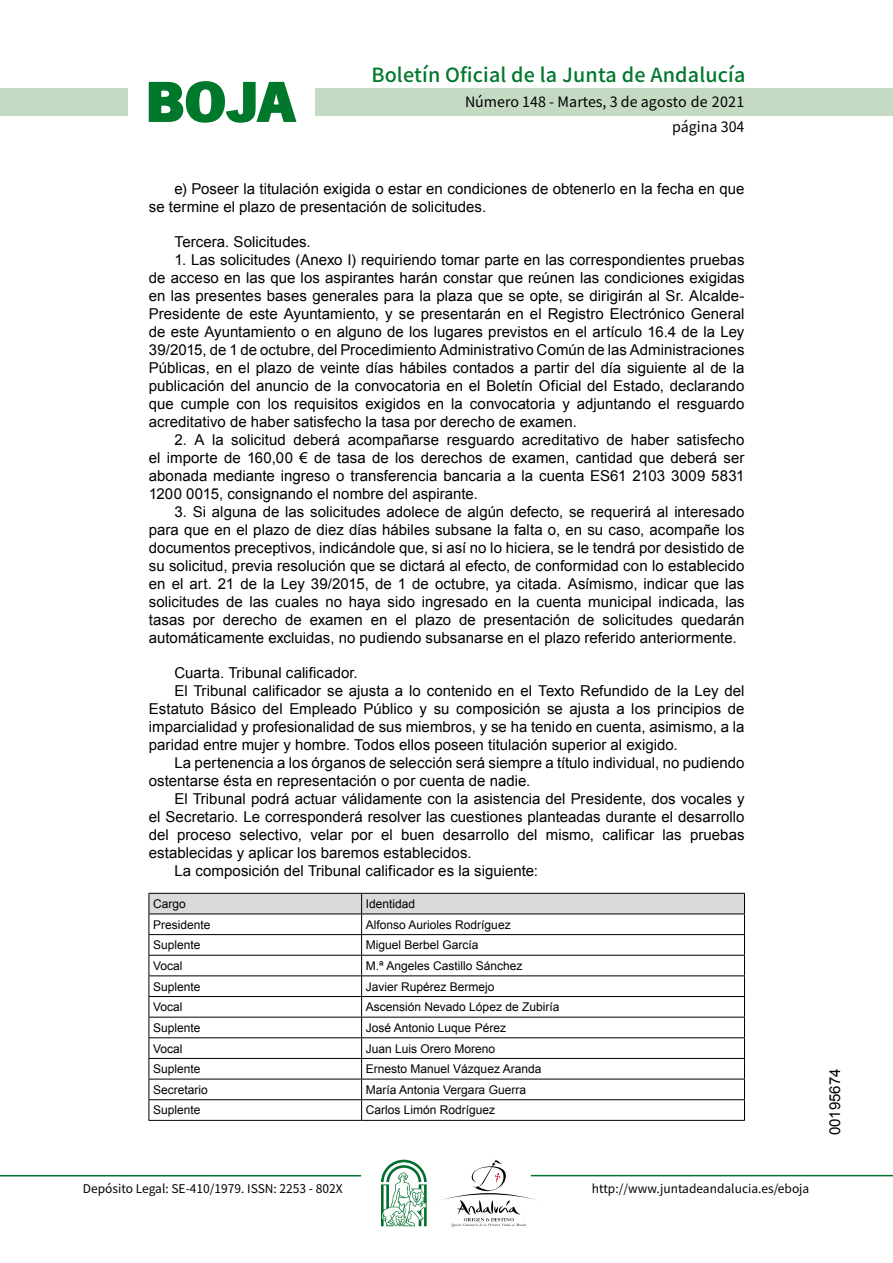
<style>
.page{position:relative;width:893px;height:1263px;background:#fff}
.page>*{position:absolute;margin:0;border:0;box-sizing:border-box;transform-origin:0 0}
.t1{font:700 57.75px "News Got T";color:#00782c;scale:1.14 1}
.t2{font:500 19.5px "Noto Sans HK";letter-spacing:.01em;color:#00782c}
.t3{font:15px/18px "Arial";color:#000;text-align:justify}
.t4{font:14.25px/24.5px "Noto Sans HK";color:#000;text-align:right}
.t5{font:12px "Arial";color:#000}
.t6{font:12px "Noto Sans HK";color:#000}
</style>
<div class="page">
<div style="left:315px;top:88px;width:577px;height:28px;background:#c5dac3"></div>
<div style="left:0;top:88px;width:128px;height:28px;background:#c5dac3"></div>
<hr style="left:0;top:1175px;width:361px;height:2px;background:#00782c">
<hr style="left:531px;top:1175px;width:361px;height:1px;background:#00782c">
<svg style="left:148px;top:81px;width:149px;height:42px"></svg>
<svg style="left:442px;top:1160px;width:100px;height:67px"></svg>
<svg style="left:381px;top:1160px;width:45px;height:66px"></svg>
<svg style="left:148px;top:893px;width:597px;height:227px"></svg>
<hr style="left:148px;top:1120px;width:213px;height:1px;background:#000">
<hr style="left:361px;top:1120px;width:383px;height:1px;background:#000">
<h1 class="t1" style="left:145px;top:68px;width:133px">BOJA</h1>
<h2 class="t2" style="left:371px;top:64px;width:375px">Boletín Oficial de la Junta de Andalucía</h2>
<p class="t4" style="left:465px;top:90px;width:281px">Número 148 - Martes, 3 de agosto de 2021 página 304</p>
<p class="t3" style="left:149px;top:180px;width:597px;text-indent:26px">e) Poseer la titulación exigida o estar en condiciones de obtenerlo en la fecha en que se termine el plazo de presentación de solicitudes.</p>
<p class="t3" style="left:174px;top:233px;width:138px">Tercera. Solicitudes.</p>
<p class="t3" style="left:149px;top:251px;width:597px;text-indent:26px">1. Las solicitudes (Anexo I) requiriendo tomar parte en las correspondientes pruebas de acceso en las que los aspirantes harán constar que reúnen las condiciones exigidas en las presentes bases generales para la plaza que se opte, se dirigirán al Sr. Alcalde-Presidente de este Ayuntamiento, y se presentarán en el Registro Electrónico General de este Ayuntamiento o en alguno de los lugares previstos en el artículo 16.4 de la Ley 39/2015, de 1 de octubre, del Procedimiento Administrativo Común de las Administraciones Públicas, en el plazo de veinte días hábiles contados a partir del día siguiente al de la publicación del anuncio de la convocatoria en el Boletín Oficial del Estado, declarando que cumple con los requisitos exigidos en la convocatoria y adjuntando el resguardo acreditativo de haber satisfecho la tasa por derecho de examen.</p>
<p class="t3" style="left:149px;top:431px;width:597px;text-indent:26px">2. A la solicitud deberá acompañarse resguardo acreditativo de haber satisfecho el importe de 160,00 € de tasa de los derechos de examen, cantidad que deberá ser abonada mediante ingreso o transferencia bancaria a la cuenta ES61 2103 3009 5831<br>1200 0015, consignando el nombre del aspirante.</p>
<p class="t3" style="left:149px;top:503px;width:597px;text-indent:26px">3. Si alguna de las solicitudes adolece de algún defecto, se requerirá al interesado para que en el plazo de diez días hábiles subsane la falta o, en su caso, acompañe los documentos preceptivos, indicándole que, si así no lo hiciera, se le tendrá por desistido de su solicitud, previa resolución que se dictará al efecto, de conformidad con lo establecido en el art. 21 de la Ley 39/2015, de 1 de octubre, ya citada. Asímismo, indicar que las solicitudes de las cuales no haya sido ingresado en la cuenta municipal indicada, las tasas por derecho de examen en el plazo de presentación de solicitudes quedarán automáticamente excluidas, no pudiendo subsanarse en el plazo referido anteriormente.</p>
<p class="t3" style="left:174px;top:664px;width:185px">Cuarta. Tribunal calificador.</p>
<p class="t3" style="left:174px;top:682px;width:571px">El Tribunal calificador se ajusta a lo contenido en el Texto Refundido de la Ley del</p>
<p class="t3" style="left:149px;top:700px;width:597px">Estatuto Básico del Empleado Público y su composición se ajusta a los principios de</p>
<p class="t3" style="left:149px;top:718px;width:597px">imparcialidad y profesionalidad de sus miembros, y se ha tenido en cuenta, asimismo, a la</p>
<p class="t3" style="left:149px;top:736px;width:530px">paridad entre mujer y hombre. Todos ellos poseen titulación superior al exigido.</p>
<p class="t3" style="left:174px;top:754px;width:571px">La pertenencia a los órganos de selección será siempre a título individual, no pudiendo</p>
<p class="t3" style="left:149px;top:772px;width:383px">ostentarse ésta en representación o por cuenta de nadie.</p>
<p class="t3" style="left:174px;top:790px;width:571px">El Tribunal podrá actuar válidamente con la asistencia del Presidente, dos vocales y</p>
<p class="t3" style="left:149px;top:808px;width:597px">el Secretario. Le corresponderá resolver las cuestiones planteadas durante el desarrollo</p>
<p class="t3" style="left:149px;top:826px;width:597px">del proceso selectivo, velar por el buen desarrollo del mismo, calificar las pruebas</p>
<p class="t3" style="left:149px;top:844px;width:324px">establecidas y aplicar los baremos establecidos.</p>
<p class="t3" style="left:174px;top:862px;width:365px">La composición del Tribunal calificador es la siguiente:</p>
<p class="t5" style="left:153px;top:896px;width:34px">Cargo</p>
<p class="t5" style="left:366px;top:896px;width:51px">Identidad</p>
<p class="t5" style="left:153px;top:917px;width:59px">Presidente</p>
<p class="t5" style="left:366px;top:917px;width:146px">Alfonso Aurioles Rodríguez</p>
<p class="t5" style="left:153px;top:937px;width:49px">Suplente</p>
<p class="t5" style="left:366px;top:937px;width:114px">Miguel Berbel García</p>
<p class="t5" style="left:153px;top:958px;width:31px">Vocal</p>
<p class="t5" style="left:366px;top:958px;width:158px">M.ª Angeles Castillo Sánchez</p>
<p class="t5" style="left:153px;top:979px;width:49px">Suplente</p>
<p class="t5" style="left:366px;top:979px;width:130px">Javier Rupérez Bermejo</p>
<p class="t5" style="left:153px;top:999px;width:31px">Vocal</p>
<p class="t5" style="left:366px;top:999px;width:195px">Ascensión Nevado López de Zubiría</p>
<p class="t5" style="left:153px;top:1020px;width:49px">Suplente</p>
<p class="t5" style="left:366px;top:1020px;width:142px">José Antonio Luque Pérez</p>
<p class="t5" style="left:153px;top:1040px;width:31px">Vocal</p>
<p class="t5" style="left:366px;top:1040px;width:131px">Juan Luis Orero Moreno</p>
<p class="t5" style="left:153px;top:1061px;width:49px">Suplente</p>
<p class="t5" style="left:366px;top:1061px;width:177px">Ernesto Manuel Vázquez Aranda</p>
<p class="t5" style="left:153px;top:1082px;width:56px">Secretario</p>
<p class="t5" style="left:366px;top:1082px;width:162px">María Antonia Vergara Guerra</p>
<p class="t5" style="left:153px;top:1102px;width:49px">Suplente</p>
<p class="t5" style="left:366px;top:1102px;width:131px">Carlos Limón Rodríguez</p>
<p class="t6" style="left:83px;top:1181px;width:261px">Depósito Legal: SE-410/1979. ISSN: 2253 - 802X</p>
<p class="t6" style="left:592px;top:1181px;width:219px">http://www.juntadeandalucia.es/eboja</p>
<p class="t3" style="left:826px;top:1135px;width:68px;rotate:-90deg">00195674</p>
</div>
